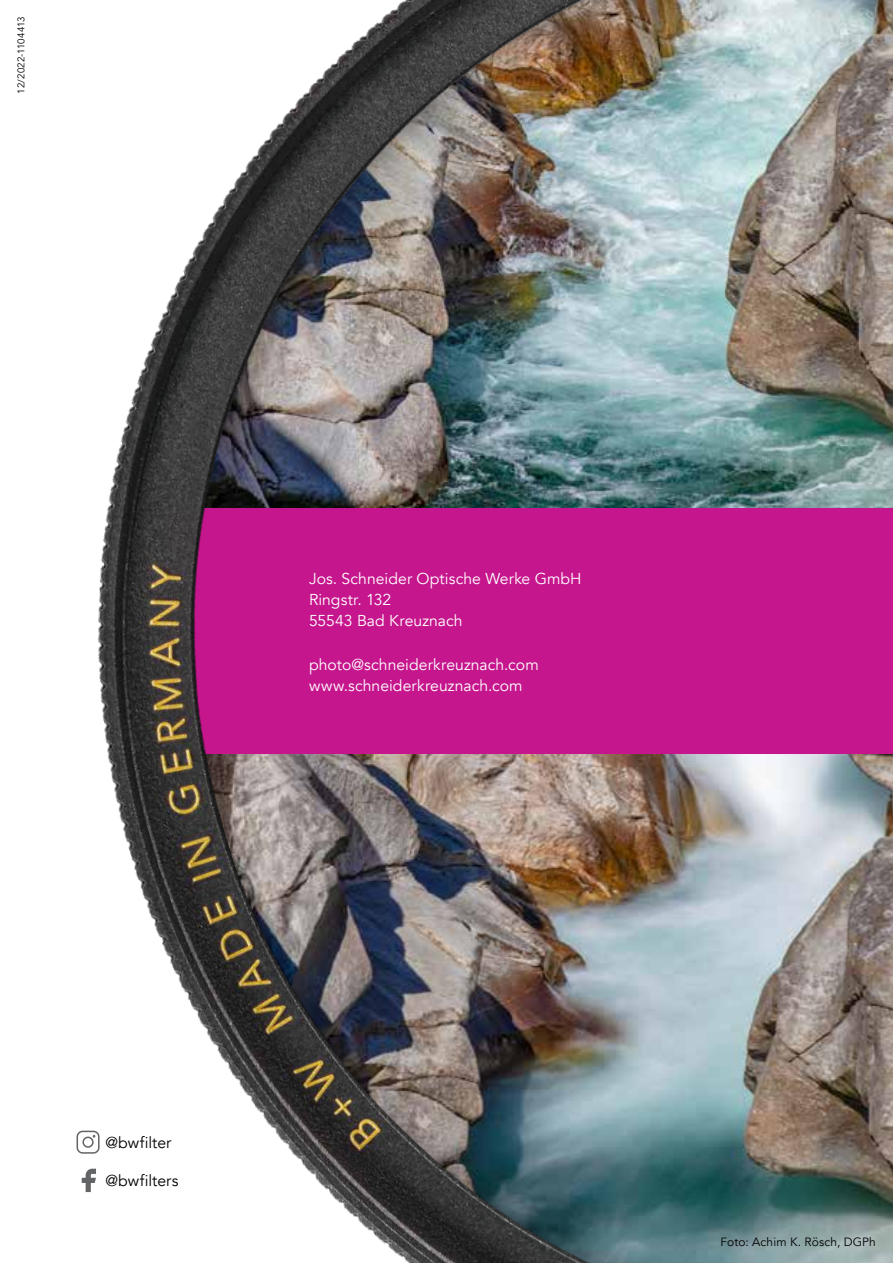
<style>
.page{position:relative;width:893px;height:1263px;background:#fff}
.page>*{position:absolute;margin:0;border:0;box-sizing:border-box;transform-origin:0 0}
.t1{font:15.75px/21px "Avenir LT Com";letter-spacing:.005em;color:#fff}
.t2{font:15.75px "Avenir LT Com";letter-spacing:.005em;color:#000}
.t3{font:12px "Avenir LT Com";letter-spacing:.015em;color:#000}
.t4{font:9.75px "Avenir LT Com";color:#000}
</style>
<div class="page">
<img style="left:81px;top:0;width:812px;height:1263px">
<svg style="left:82px;top:1169px;width:14px;height:23px"></svg>
<svg style="left:76px;top:1130px;width:24px;height:24px"></svg>
<p class="t4" style="left:15px;top:93px;width:78px;rotate:-90deg">12/2022-1104413</p>
<p class="t1" style="left:309px;top:568px;width:274px">Jos. Schneider Optische Werke GmbH<br>Ringstr. 132<br>55543 Bad Kreuznach</p>
<p class="t1" style="left:309px;top:654px;width:231px">photo@schneiderkreuznach.com www.schneiderkreuznach.com</p>
<p class="t2" style="left:106px;top:1133px;width:68px">@bwfilter</p>
<p class="t2" style="left:106px;top:1171px;width:75px">@bwfilters</p>
<p class="t3" style="left:720px;top:1235px;width:157px">Foto: Achim K. Rösch, DGPh</p>
</div>
